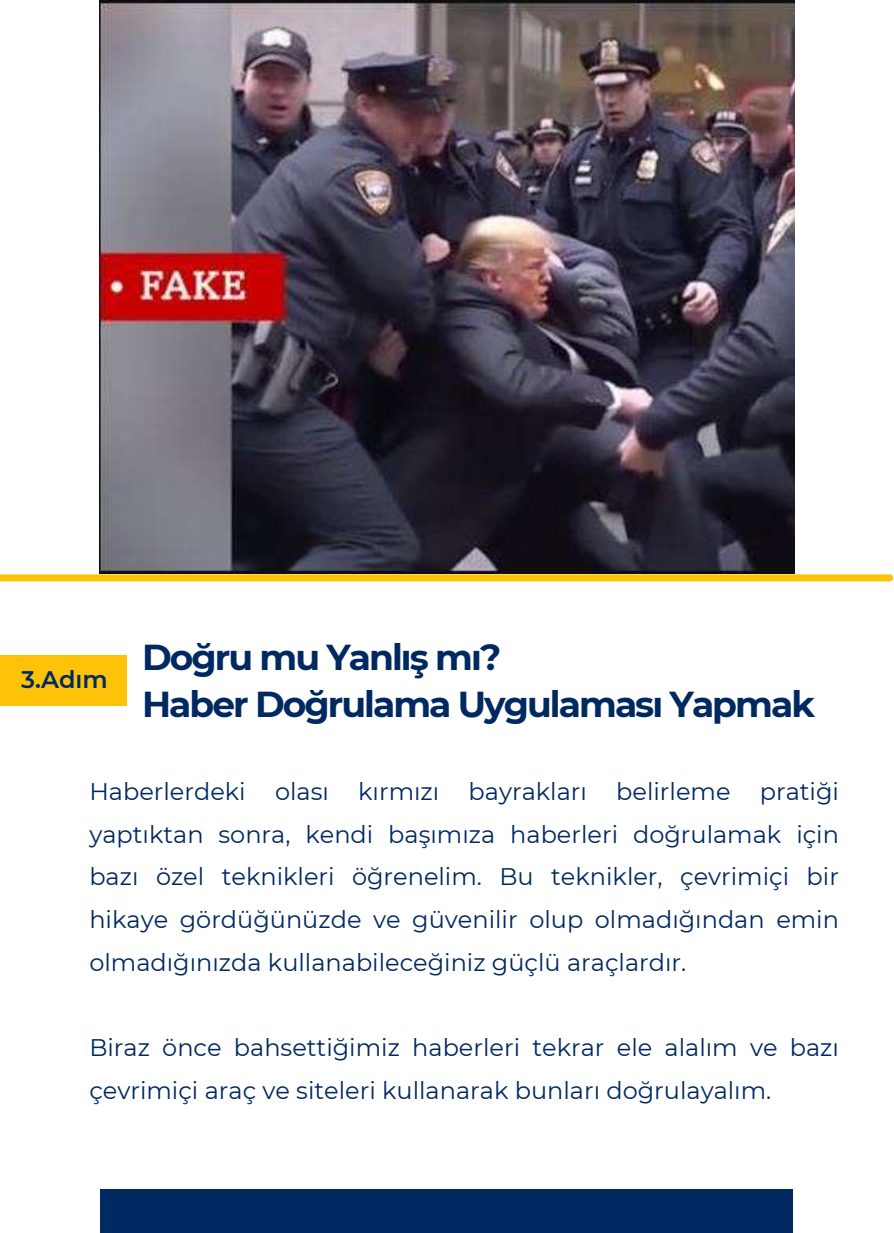
<style>
.page{position:relative;width:894px;height:1233px;background:#fff}
.page>*{position:absolute;margin:0;border:0;box-sizing:border-box;transform-origin:0 0}
.t1{font:700 36px/47.2px "Montserrat";letter-spacing:-.055em;color:#002961}
.t2{font:24px/42.8px "Montserrat";color:#002961;text-align:justify}
.t3{font:600 24px "Montserrat";color:#002961}
</style>
<div class="page">
<svg style="left:0;top:574px;width:892px;height:7px"></svg>
<img style="left:100px;top:0;width:694px;height:574px">
<div style="left:100px;top:1189px;width:692px;height:44px;background:#002961"></div>
<div style="left:0;top:655px;width:127px;height:50px;background:#fec209"></div>
<p class="t3" style="left:21px;top:665px;width:88px">3.Adım</p>
<h1 class="t1" style="left:142px;top:634px;width:674px">Doğru mu Yanlış mı?<br>Haber Doğrulama Uygulaması Yapmak</h1>
<p class="t2" style="left:89px;top:770px;width:751px">Haberlerdeki olası kırmızı bayrakları belirleme pratiği yaptıktan sonra, kendi başımıza haberleri doğrulamak için bazı özel teknikleri öğrenelim. Bu teknikler, çevrimiçi bir hikaye gördüğünüzde ve güvenilir olup olmadığından emin olmadığınızda kullanabileceğiniz güçlü araçlardır.</p>
<p class="t2" style="left:89px;top:1026px;width:751px">Biraz önce bahsettiğimiz haberleri tekrar ele alalım ve bazı çevrimiçi araç ve siteleri kullanarak bunları doğrulayalım.</p>
</div>
